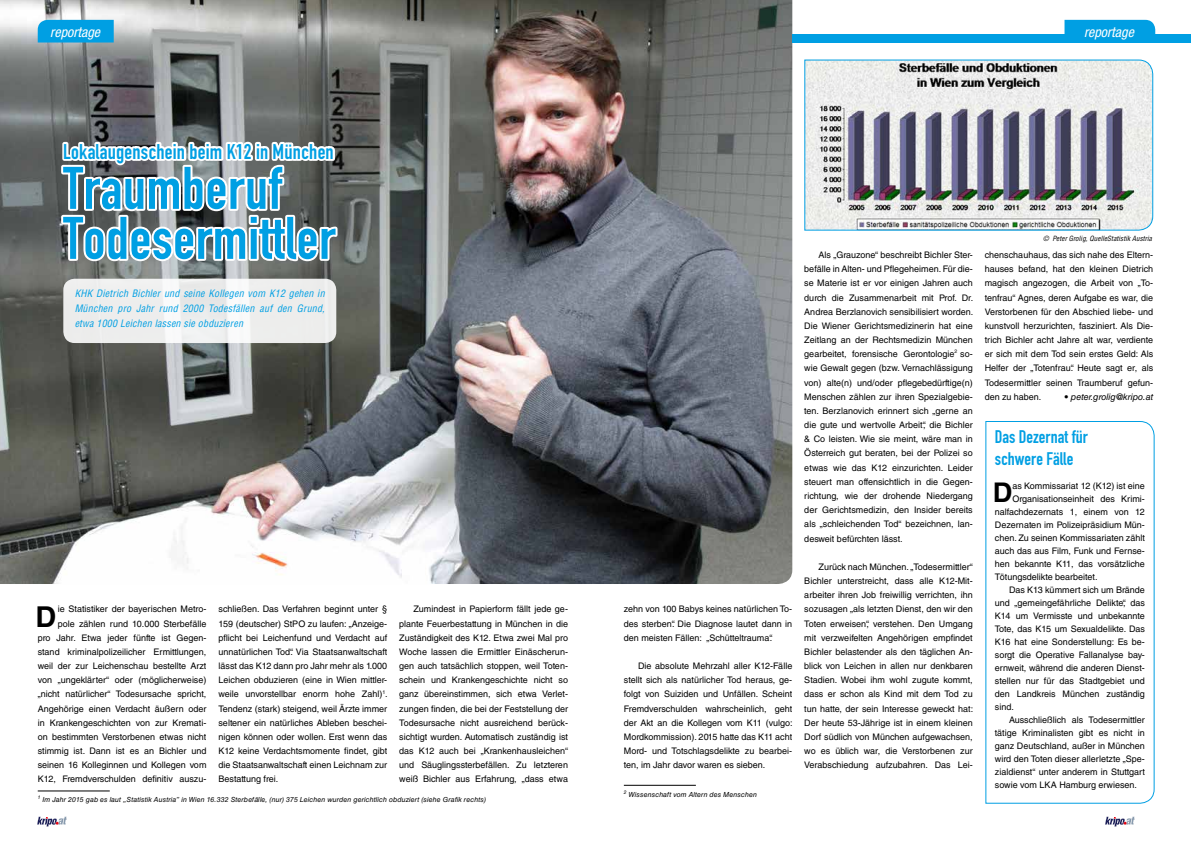
<style>
.page{position:relative;width:1191px;height:842px;background:#fff}
.page>*{position:absolute;margin:0;border:0;box-sizing:border-box;transform-origin:0 0}
.t1{font:59px/50px "DIN Engschrift";letter-spacing:.01em;color:#009fe3}
.t2{font:700 28.7px "Helvetica LT Std";color:#000}
.t3{font:700 27.1px "Helvetica LT Std";color:#000}
.t4{font:21px "DIN Engschrift";letter-spacing:.01em;color:#009fe3}
.t5{font:18px/21.6px "DIN Engschrift";color:#009fe3}
.t6{font:italic condensed 14px "Helvetica Neue";color:#fff}
.t7{font:italic condensed 10px/15px "Helvetica LT Std";letter-spacing:.02em;color:#009fe3;text-align:justify}
.t8{font:9px/14.2px "Helvetica LT Std";color:#000;text-align:justify}
.t9{font:italic 9px "Helvetica LT Std";color:#000}
.t10{font:italic 7px "Helvetica LT Std";letter-spacing:.015em;color:#000}
.t11{font:italic condensed 7px "Helvetica LT Std";letter-spacing:.015em;color:#000}
</style>
<div class="page">
<svg style="left:1105px;top:816px;width:30px;height:11px"></svg>
<svg style="left:37px;top:816px;width:30px;height:11px"></svg>
<hr style="left:624px;top:785px;width:72px;height:1px;background:#000">
<img style="left:0;top:0;width:792px;height:584px">
<hr style="left:38px;top:790px;width:72px;height:1px;background:#000">
<svg style="left:59px;top:125px;width:280px;height:139px"></svg>
<div style="left:38px;top:20px;width:76px;height:23px;background:#009fe3"></div>
<div style="left:63px;top:279px;width:273px;height:64px;background:linear-gradient(to right,#eee,#efefef);border-radius:11px"></div>
<svg style="left:985px;top:421px;width:170px;height:383px"></svg>
<svg style="left:804px;top:59px;width:349px;height:172px"></svg>
<div style="left:792px;top:34px;width:399px;height:9px;background:#009fe3"></div>
<svg style="left:1064px;top:20px;width:91px;height:14px"></svg>
<h3 class="t6" style="left:50px;top:24px;width:51px">reportage</h3>
<h3 class="t4" style="left:63px;top:139px;width:272px">Lokalaugenschein beim K12 in München</h3>
<h1 class="t1" style="left:63px;top:164px;width:274px">Traumberuf<br>Todesermittler</h1>
<p class="t7" style="left:75px;top:286px;width:252px">KHK Dietrich Bichler und seine Kollegen vom K12 gehen in München pro Jahr rund 2000 Todesfällen auf den Grund, etwa 1000 Leichen lassen sie obduzieren</p>
<p class="t8" style="left:38px;top:602px;width:170px;text-align:right">ie Statistiker der bayerischen Metro-<br>pole zählen rund 10.000 Sterbefälle<br>pro Jahr. Etwa jeder fünfte ist Gegen&shy;stand kriminalpolizeilicher Ermittlungen, weil der zur Leichenschau bestellte Arzt von „ungeklärter“ oder (möglicherweise) „nicht natürlicher“ Todesursache spricht, Angehörige einen Verdacht äußern oder in Krankengeschichten von zur Kremati&shy;on bestimmten Verstorbenen etwas nicht stimmig ist. Dann ist es an Bichler und seinen 16 Kolleginnen und Kollegen vom K12, Fremdverschulden definitiv auszu-</p>
<p class="t10" style="left:38px;top:796px;width:450px"><sup>1</sup> Im Jahr 2015 gab es laut „Statistik Austria” in Wien 16.332 Sterbefälle, (nur) 375 Leichen wurden gerichtlich obduziert (siehe Grafik rechts)</p>
<p class="t8" style="left:218px;top:602px;width:171px">schließen. Das Verfahren beginnt unter § 159 (deutscher) StPO zu laufen: „Anzeige&shy;pflicht bei Leichenfund und Verdacht auf unnatürlichen Tod“. Via Staatsanwaltschaft lässt das K12 dann pro Jahr mehr als 1.000<br>Leichen obduzieren (eine in Wien mittler&shy;weile unvorstellbar enorm hohe Zahl)<sup>1</sup>.<br>Tendenz (stark) steigend, weil Ärzte immer seltener ein natürliches Ableben beschei&shy;nigen können oder wollen. Erst wenn das K12 keine Verdachtsmomente findet, gibt die Staatsanwaltschaft einen Leichnam zur Bestattung frei.</p>
<p class="t8" style="left:399px;top:602px;width:170px;text-indent:14px">Zumindest in Papierform fällt jede ge&shy;plante Feuerbestattung in München in die Zuständigkeit des K12. Etwa zwei Mal pro Woche lassen die Ermittler Einäscherun&shy;gen auch tatsächlich stoppen, weil Toten&shy;schein und Krankengeschichte nicht so ganz übereinstimmen, sich etwa Verlet&shy;zungen finden, die bei der Feststellung der Todesursache nicht ausreichend berück&shy;sichtigt wurden. Automatisch zuständig ist das K12 auch bei „Krankenhausleichen“ und Säuglingssterbefällen. Zu letzteren weiß Bichler aus Erfahrung, „dass etwa</p>
<h2 class="t2" style="left:36px;top:599px;width:22px">D</h2>
<h3 class="t6" style="left:1084px;top:24px;width:51px">reportage</h3>
<p class="t8" style="left:624px;top:602px;width:170px">zehn von 100 Babys keines natürlichen To&shy;des sterben“. Die Diagnose lautet dann in den meisten Fällen: „Schütteltrauma“.</p>
<p class="t8" style="left:624px;top:659px;width:170px;text-indent:14px">Die absolute Mehrzahl aller K12-Fälle stellt sich als natürlicher Tod heraus, ge&shy;folgt von Suiziden und Unfällen. Scheint Fremdverschulden wahrscheinlich, geht der Akt an die Kollegen vom K11 (vulgo:<br>Mordkommission). 2015 hatte das K11 acht Mord- und Totschlagsdelikte zu bearbei&shy;ten, im Jahr davor waren es sieben.</p>
<p class="t10" style="left:624px;top:790px;width:135px"><sup>2</sup> Wissenschaft vom Altern des Menschen</p>
<p class="t8" style="left:804px;top:248px;width:170px;text-indent:14px">Als „Grauzone“ beschreibt Bichler Ster&shy;befälle in Alten- und Pflegeheimen. Für die&shy;se Materie ist er vor einigen Jahren auch durch die Zusammenarbeit mit Prof. Dr.<br>Andrea Berzlanovich sensibilisiert worden.<br>Die Wiener Gerichtsmedizinerin hat eine Zeitlang an der Rechtsmedizin München gearbeitet, forensische Gerontologie<sup>2</sup><sup>1</sup>so&shy;wie Gewalt gegen (bzw. Vernachlässigung von) alte(n) und/oder pflegebedürftige(n)<br>Menschen zählen zur ihren Spezialgebie&shy;ten. Berzlanovich erinnert sich „gerne an die gute und wertvolle Arbeit“, die Bichler &amp; Co leisten. Wie sie meint, wäre man in Österreich gut beraten, bei der Polizei so etwas wie das K12 einzurichten. Leider steuert man offensichtlich in die Gegen&shy;richtung, wie der drohende Niedergang der Gerichtsmedizin, den Insider bereits als „schleichenden Tod“ bezeichnen, lan&shy;desweit befürchten lässt.</p>
<p class="t8" style="left:804px;top:560px;width:170px;text-indent:14px">Zurück nach München. „Todesermittler“ Bichler unterstreicht, dass alle K12-Mit&shy;arbeiter ihren Job freiwillig verrichten, ihn sozusagen „als letzten Dienst, den wir den Toten erweisen“, verstehen. Den Umgang mit verzweifelten Angehörigen empfindet Bichler belastender als den täglichen An&shy;blick von Leichen in allen nur denkbaren Stadien. Wobei ihm wohl zugute kommt, dass er schon als Kind mit dem Tod zu tun hatte, der sein Interesse geweckt hat:<br>Der heute 53-Jährige ist in einem kleinen Dorf südlich von München aufgewachsen, wo es üblich war, die Verstorbenen zur Verabschiedung aufzubahren. Das Lei-</p>
<p class="t11" style="left:1043px;top:234px;width:110px">© Peter Grolig, QuelleStatistik Austria</p>
<p class="t8" style="left:984px;top:248px;width:170px">chenschauhaus, das sich nahe des Eltern&shy;hauses befand, hat den kleinen Dietrich magisch angezogen, die Arbeit von „To&shy;tenfrau“ Agnes, deren Aufgabe es war, die Verstorbenen für den Abschied liebe- und kunstvoll herzurichten, fasziniert. Als Die&shy;trich Bichler acht Jahre alt war, verdiente er sich mit dem Tod sein erstes Geld: Als Helfer der „Totenfrau“. Heute sagt er, als Todesermittler seinen Traumberuf gefun&shy;den zu haben.</p>
<p class="t9" style="left:1064px;top:391px;width:91px">• peter.grolig@kripo.at</p>
<h3 class="t5" style="left:995px;top:426px;width:94px">Das Dezernat für schwere Fälle</h3>
<h3 class="t3" style="left:992px;top:476px;width:21px">D</h3>
<p class="t8" style="left:1012px;top:478px;width:134px">as Kommissariat 12 (K12) ist eine</p>
<p class="t8" style="left:1012px;top:491px;width:134px">Organisationseinheit des Krimi-</p>
<p class="t8" style="left:995px;top:504px;width:152px">nalfachdezernats 1, einem von 12</p>
<p class="t8" style="left:995px;top:517px;width:152px">Dezernaten im Polizeipräsidium Mün-</p>
<p class="t8" style="left:995px;top:530px;width:151px">chen. Zu seinen Kommissariaten zählt</p>
<p class="t8" style="left:995px;top:543px;width:152px">auch das aus Film, Funk und Fernse-</p>
<p class="t8" style="left:995px;top:556px;width:151px">hen bekannte K11, das vorsätzliche</p>
<p class="t8" style="left:995px;top:569px;width:104px">Tötungsdelikte bearbeitet.</p>
<p class="t8" style="left:1009px;top:582px;width:137px">Das K13 kümmert sich um Brände</p>
<p class="t8" style="left:995px;top:595px;width:152px">und „gemeingefährliche Delikte“, das</p>
<p class="t8" style="left:995px;top:608px;width:151px">K14 um Vermisste und unbekannte</p>
<p class="t8" style="left:995px;top:621px;width:152px">Tote, das K15 um Sexualdelikte. Das</p>
<p class="t8" style="left:995px;top:634px;width:152px">K16 hat eine Sonderstellung: Es be-</p>
<p class="t8" style="left:995px;top:647px;width:152px">sorgt die Operative Fallanalyse bay-</p>
<p class="t8" style="left:995px;top:660px;width:151px">ernweit, während die anderen Dienst-</p>
<p class="t8" style="left:995px;top:673px;width:151px">stellen nur für das Stadtgebiet und</p>
<p class="t8" style="left:995px;top:686px;width:152px">den Landkreis München zuständig</p>
<p class="t8" style="left:995px;top:699px;width:21px">sind.</p>
<p class="t8" style="left:1009px;top:712px;width:137px">Ausschließlich als Todesermittler</p>
<p class="t8" style="left:995px;top:725px;width:152px">tätige Kriminalisten gibt es nicht in</p>
<p class="t8" style="left:995px;top:738px;width:152px">ganz Deutschland, außer in München</p>
<p class="t8" style="left:995px;top:751px;width:151px">wird den Toten dieser allerletzte „Spe-</p>
<p class="t8" style="left:995px;top:764px;width:152px">zialdienst“ unter anderem in Stuttgart</p>
<p class="t8" style="left:995px;top:777px;width:144px">sowie vom LKA Hamburg erwiesen.</p>
</div>
